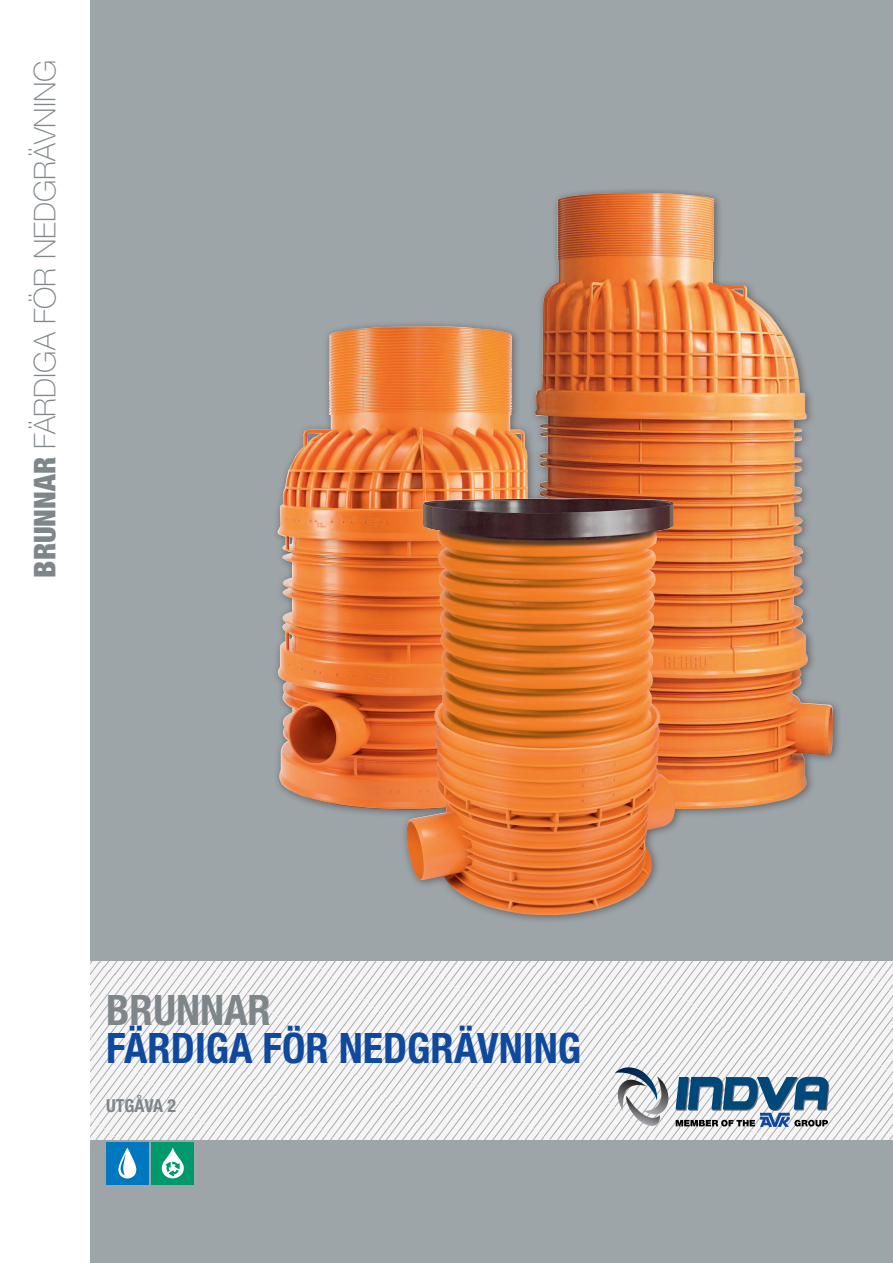
<style>
.page{position:relative;width:893px;height:1263px;background:#fff}
.page>*{position:absolute;margin:0;border:0;box-sizing:border-box;transform-origin:0 0}
.FRONT_PAGE_Headline{font:700 condensed 42px "Helvetica Neue LT Pro";color:#0f499d}
.FRONT_PAGE_Headline-2{font:700 condensed 42px "Helvetica Neue LT Pro";color:#7f868a}
.FRONT_PAGE_Vertical_text{font:100 30px "Helvetica Neue LT Pro";color:#7f868a}
.FRONT_PAGE_Headline-3{font:700 condensed 18px "Helvetica Neue LT Pro";color:#7f868a}
.s1{font-weight:900;font-stretch:condensed}
</style>
<div class="page">
<div style="left:89px;top:0;width:804px;height:1263px;background:#9ea5a9"></div>
<svg style="left:89px;top:961px;width:804px;height:179px;background:#e9e9eb"></svg>
<svg style="left:614px;top:1067px;width:215px;height:60px;background:#92a6b6"></svg>
<div style="left:106px;top:1142px;width:43px;height:42px;background:#0078c0"></div>
<svg style="left:118px;top:1147px;width:18px;height:31px"></svg>
<div style="left:151px;top:1142px;width:42px;height:42px;background:#00996b"></div>
<svg style="left:162px;top:1147px;width:22px;height:31px"></svg>
<img style="left:541px;top:193px;width:292px;height:617px">
<img style="left:276px;top:326px;width:293px;height:484px">
<img style="left:406px;top:498px;width:271px;height:418px">
<p class="FRONT_PAGE_Vertical_text" style="left:28px;top:578px;width:520px;rotate:-90deg"><span class="s1">BRUNNAR</span> FÄRDIGA FÖR NEDGRÄVNING</p>
<p class="FRONT_PAGE_Headline-2" style="left:106px;top:985px;width:166px">BRUNNAR</p>
<p class="FRONT_PAGE_Headline" style="left:106px;top:1022px;width:476px">FÄRDIGA FÖR NEDGRÄVNING</p>
<p class="FRONT_PAGE_Headline-3" style="left:106px;top:1095px;width:71px">UTGÅVA 2</p>
</div>
